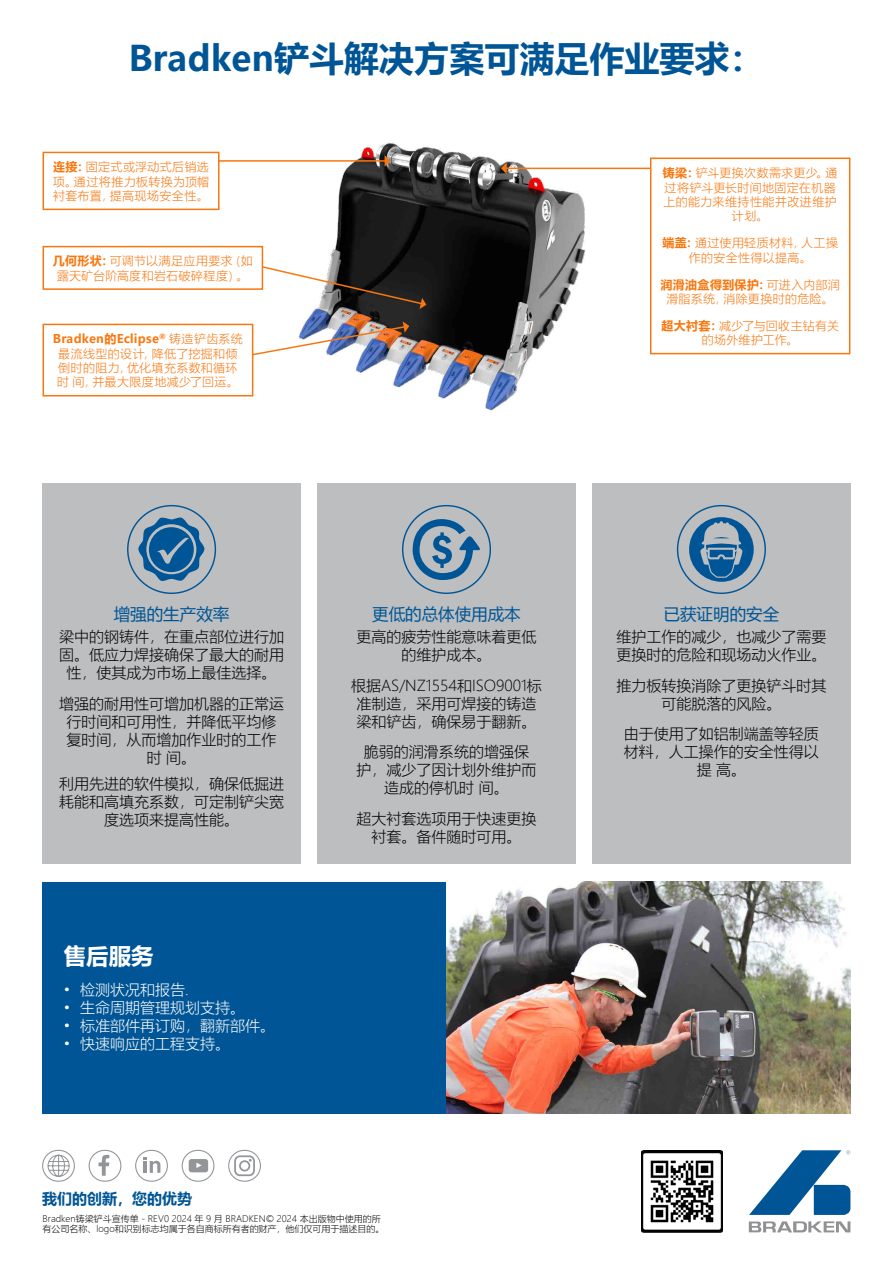
<style>
.page{position:relative;width:893px;height:1263px;background:#fff}
.page>*{position:absolute;margin:0;border:0;box-sizing:border-box;transform-origin:0 0}
.t1{font:700 34.95px "Microsoft Ya Hei UI";color:#005596}
.t2{font:700 22.5px "Microsoft Ya Hei UI";color:#fff}
.t3{font:16.5px "Microsoft Ya Hei UI";color:#005596}
.t4{font:15px/18px "Microsoft Ya Hei UI Light";color:#000;text-align:center}
.t5{font:15px "Microsoft Ya Hei UI Light";color:#fff}
.t6{font:700 15px "Microsoft Ya Hei UI";color:#005596}
.t7{font:12px/14.4px "Microsoft Ya Hei UI Light";letter-spacing:.03em;color:#f9770f;text-align:center}
.t8{font:700 12px "Microsoft Ya Hei UI";letter-spacing:.02em;color:#f9770f}
.t9{font:9px/10.8px "Microsoft Ya Hei UI Light";color:#000}
.s1{font-family:"Microsoft Ya Hei UI";font-weight:700}
.s2{font-family:"Microsoft Ya Hei UI Light";font-weight:400}
</style>
<div class="page">
<svg style="left:749px;top:1150px;width:101px;height:65px"></svg>
<svg style="left:749px;top:1221px;width:101px;height:11px"></svg>
<img style="left:641px;top:1150px;width:82px;height:82px">
<div style="left:42px;top:1150px;width:33px;height:32px;border:1px solid #939598;border-radius:15px"></div>
<svg style="left:47px;top:1154px;width:23px;height:23px"></svg>
<div style="left:135px;top:1150px;width:33px;height:32px;border:1px solid #939598;border-radius:15px"></div>
<svg style="left:144px;top:1157px;width:17px;height:16px"></svg>
<div style="left:89px;top:1150px;width:32px;height:32px;border:1px solid #939598;border-radius:15px"></div>
<svg style="left:99px;top:1154px;width:10px;height:22px"></svg>
<div style="left:182px;top:1150px;width:32px;height:32px;border:1px solid #939598;border-radius:15px"></div>
<svg style="left:189px;top:1159px;width:19px;height:13px"></svg>
<div style="left:228px;top:1150px;width:33px;height:32px;border:1px solid #939598;border-radius:15px"></div>
<div style="left:239px;top:1160px;width:11px;height:11px;border:2px solid #939598;border-radius:50%"></div>
<div style="left:234px;top:1155px;width:21px;height:21px;border:2px solid #939598;border-radius:5px"></div>
<div style="left:43px;top:483px;width:258px;height:381px;background:#bcbec0"></div>
<div style="left:317px;top:483px;width:259px;height:381px;background:#bcbec0"></div>
<div style="left:592px;top:483px;width:258px;height:381px;background:#bcbec0"></div>
<div style="left:43px;top:882px;width:404px;height:232px;background:#005596"></div>
<img style="left:446px;top:882px;width:404px;height:232px">
<svg style="left:689px;top:517px;width:65px;height:65px"></svg>
<svg style="left:413px;top:519px;width:67px;height:61px"></svg>
<svg style="left:138px;top:517px;width:67px;height:65px"></svg>
<img style="left:306px;top:143px;width:303px;height:268px">
<hr style="left:219px;top:160px;width:170px;height:2px;background:#f9770f">
<svg style="left:385px;top:155px;width:5px;height:12px"></svg>
<img style="left:244px;top:321px;width:166px;height:37px">
<svg style="left:263px;top:264px;width:164px;height:45px"></svg>
<hr style="left:502px;top:168px;width:153px;height:1px;background:#f9770f">
<svg style="left:501px;top:163px;width:6px;height:11px"></svg>
<div style="left:43px;top:246px;width:220px;height:44px;border:2px solid #f9770f"></div>
<div style="left:43px;top:152px;width:177px;height:58px;border:2px solid #f9770f"></div>
<div style="left:650px;top:158px;width:200px;height:196px;border:2px solid #f9770f"></div>
<div style="left:43px;top:324px;width:210px;height:72px;background:#fff"></div>
<div style="left:43px;top:324px;width:210px;height:72px;border:2px solid #f9770f"></div>
<h1 class="t1" style="left:129px;top:34px;width:637px">Bradken铲斗解决方案可满足作业要求：</h1>
<p class="t7" style="left:53px;top:159px;width:158px;text-align:justify"><span class="s1">连接：</span>固定式或浮动式后销选项。通过将推力板转换为顶帽衬套布置，提高现场安全性。</p>
<p class="t7" style="left:663px;top:165px;width:176px"><span class="s1">铸梁：</span>铲斗更换次数需求更少。通过将铲斗更长时间地固定在机器上的能力来维持性能并改进维护计划。</p>
<p class="t7" style="left:662px;top:235px;width:177px"><span class="s1">端盖：</span>通过使用轻质材料，人工操作的安全性得以提高。</p>
<p class="t8" style="left:661px;top:276px;width:181px">润滑油盒得到保护：<span class="s2">可进入内部润</span></p>
<p class="t7" style="left:666px;top:291px;width:169px">滑脂系统，消除更换时的危险。</p>
<p class="t7" style="left:661px;top:318px;width:179px"><span class="s1">超大衬套：</span>减少了与回收主钻有关</p>
<p class="t8" style="left:53px;top:331px;width:191px">Bradken的Eclipse<sup>®</sup> <span class="s2">铸造铲齿系统</span></p>
<p class="t7" style="left:702px;top:333px;width:98px">的场外维护工作。</p>
<p class="t7" style="left:57px;top:346px;width:183px;text-align:justify">最流线型的设计，降低了挖掘和倾倒时的阻力，优化填充系数和循环时 间，并最大限度地减少了回运。</p>
<p class="t7" style="left:53px;top:254px;width:201px"><span class="s1">几何形状：</span>可调节以满足应用要求（如露天矿台阶高度和岩石破碎程度）。</p>
<p class="t3" style="left:114px;top:602px;width:117px">增强的生产效率</p>
<p class="t4" style="left:59px;top:627px;width:226px">梁中的钢铸件，在重点部位进行加固。低应力焊接确保了最大的耐用性，使其成为市场上最佳选择。</p>
<p class="t4" style="left:59px;top:694px;width:226px">增强的耐用性可增加机器的正常运行时间和可用性，并降低平均修复时间，从而增加作业时的工作时 间。</p>
<p class="t4" style="left:59px;top:774px;width:226px">利用先进的软件模拟，确保低掘进耗能和高填充系数，可定制铲尖宽度选项来提高性能。</p>
<h2 class="t2" style="left:64px;top:941px;width:91px">售后服务</h2>
<p class="t5" style="left:64px;top:980px;width:127px">• 检测状况和报告.</p>
<p class="t5" style="left:64px;top:998px;width:183px">• 生命周期管理规划支持。</p>
<p class="t5" style="left:64px;top:1016px;width:213px">• 标准部件再订购，翻新部件。</p>
<p class="t5" style="left:64px;top:1034px;width:168px">• 快速响应的工程支持。</p>
<p class="t6" style="left:42px;top:1188px;width:152px">我们的创新，您的优势</p>
<p class="t3" style="left:372px;top:602px;width:150px">更低的总体使用成本</p>
<p class="t4" style="left:356px;top:627px;width:182px">更高的疲劳性能意味着更低的维护成本。</p>
<p class="t4" style="left:351px;top:676px;width:192px">根据AS/NZ1554和ISO9001标准制造，采用可焊接的铸造梁和铲齿，确保易于翻新。</p>
<p class="t4" style="left:356px;top:743px;width:182px">脆弱的润滑系统的增强保护，减少了因计划外维护而造成的停机时 间。</p>
<p class="t4" style="left:356px;top:809px;width:182px">超大衬套选项用于快速更换衬套。备件随时可用。</p>
<p class="t9" style="left:43px;top:1213px;width:344px">Bradken铸梁铲斗宣传单 - REV0 2024 年 9 月 BRADKEN© 2024 本出版物中使用的所有公司名称、logo和识别标志均属于各自商标所有者的财产，他们仅可用于描述目的。</p>
<p class="t3" style="left:664px;top:602px;width:117px">已获证明的安全</p>
<p class="t4" style="left:616px;top:627px;width:211px;text-align:left">维护工作的减少，也减少了需要更换时的危险和现场动火作业。</p>
<p class="t4" style="left:616px;top:676px;width:211px">推力板转换消除了更换铲斗时其可能脱落的风险。</p>
<p class="t4" style="left:624px;top:725px;width:196px">由于使用了如铝制端盖等轻质材料，人工操作的安全性得以提 高。</p>
</div>
